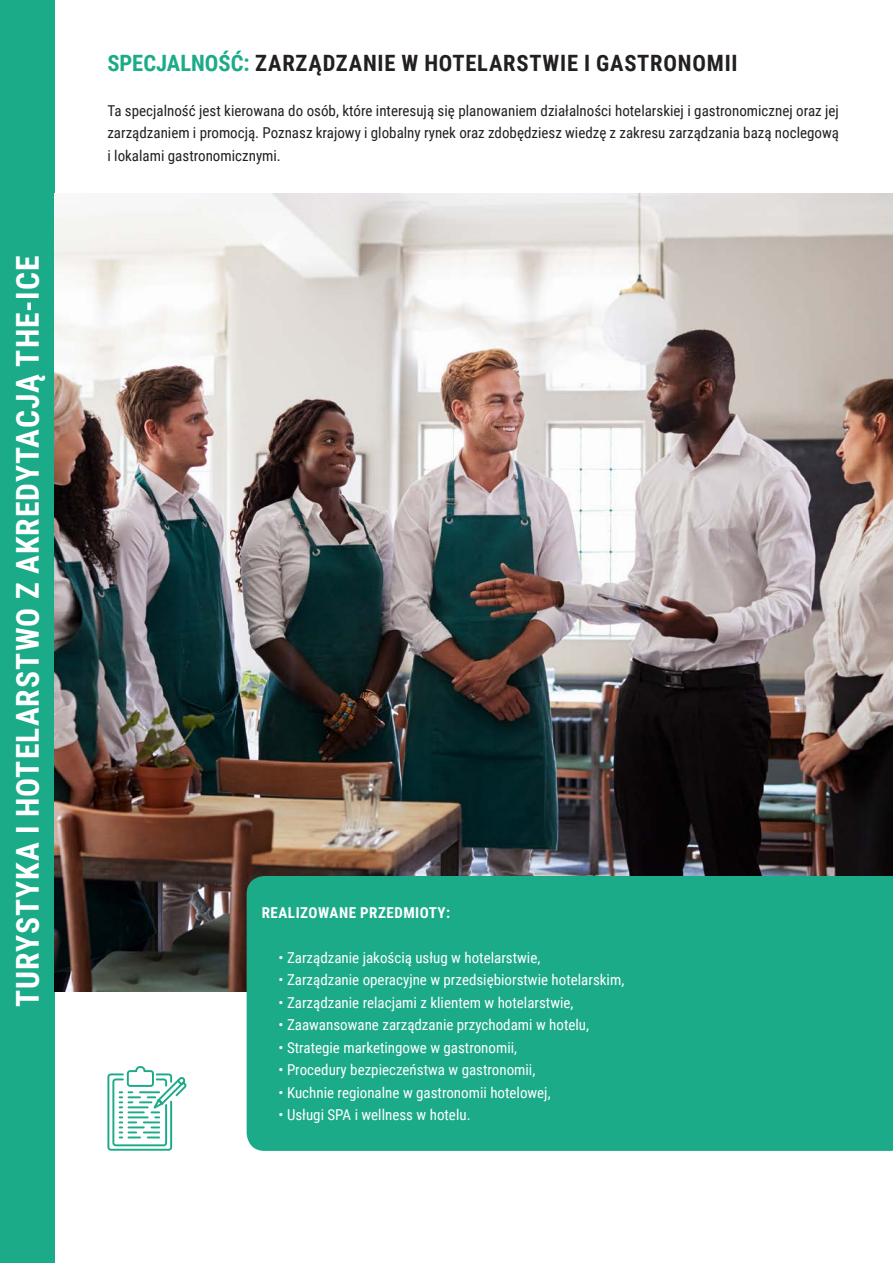
<style>
.page{position:relative;width:893px;height:1263px;background:#fff}
.page>*{position:absolute;margin:0;border:0;box-sizing:border-box;transform-origin:0 0}
.t1{font:700 31.5px "Roboto Condensed";letter-spacing:.035em;color:#fff}
.t2{font:700 22.5px "Roboto Condensed";letter-spacing:.035em;color:#231f20}
.t3{font:15px "Roboto Condensed";color:#fff}
.t4{font:15px/22.5px "Roboto Condensed";color:#231f20;text-align:justify}
.t5{font:700 15px "Roboto Condensed";letter-spacing:.035em;color:#fff}
.s1{color:#1cab89}
</style>
<div class="page">
<div style="left:0;top:0;width:54px;height:1263px;background:#1cab89"></div>
<img style="left:54px;top:194px;width:839px;height:798px">
<div style="left:247px;top:876px;width:646px;height:275px;background:#1cab89"></div>
<svg style="left:107px;top:1066px;width:80px;height:85px"></svg>
<p class="t1" style="left:6px;top:1007px;width:753px;rotate:-90deg">TURYSTYKA I HOTELARSTWO Z AKREDYTACJĄ THE-ICE</p>
<p class="t2" style="left:107px;top:47px;width:632px"><span class="s1">SPECJALNOŚĆ:</span> ZARZĄDZANIE W HOTELARSTWIE I GASTRONOMII</p>
<p class="t4" style="left:107px;top:99px;width:733px">Ta specjalność jest kierowana do osób, które interesują się planowaniem działalności hotelarskiej i gastronomicznej oraz jej zarządzaniem i promocją. Poznasz krajowy i globalny rynek oraz zdobędziesz wiedzę z zakresu zarządzania bazą noclegową i lokalami gastronomicznymi.</p>
<p class="t5" style="left:262px;top:902px;width:190px">REALIZOWANE PRZEDMIOTY:</p>
<p class="t3" style="left:278px;top:947px;width:263px">• Zarządzanie jakością usług w hotelarstwie,</p>
<p class="t3" style="left:278px;top:969px;width:347px">• Zarządzanie operacyjne w przedsiębiorstwie hotelarskim,</p>
<p class="t3" style="left:278px;top:992px;width:297px">• Zarządzanie relacjami z klientem w hotelarstwie,</p>
<p class="t3" style="left:278px;top:1014px;width:312px">• Zaawansowane zarządzanie przychodami w hotelu,</p>
<p class="t3" style="left:278px;top:1037px;width:240px">• Strategie marketingowe w gastronomii,</p>
<p class="t3" style="left:278px;top:1059px;width:258px">• Procedury bezpieczeństwa w gastronomii,</p>
<p class="t3" style="left:278px;top:1082px;width:274px">• Kuchnie regionalne w gastronomii hotelowej,</p>
<p class="t3" style="left:278px;top:1104px;width:194px">• Usługi SPA i wellness w hotelu.</p>
</div>
